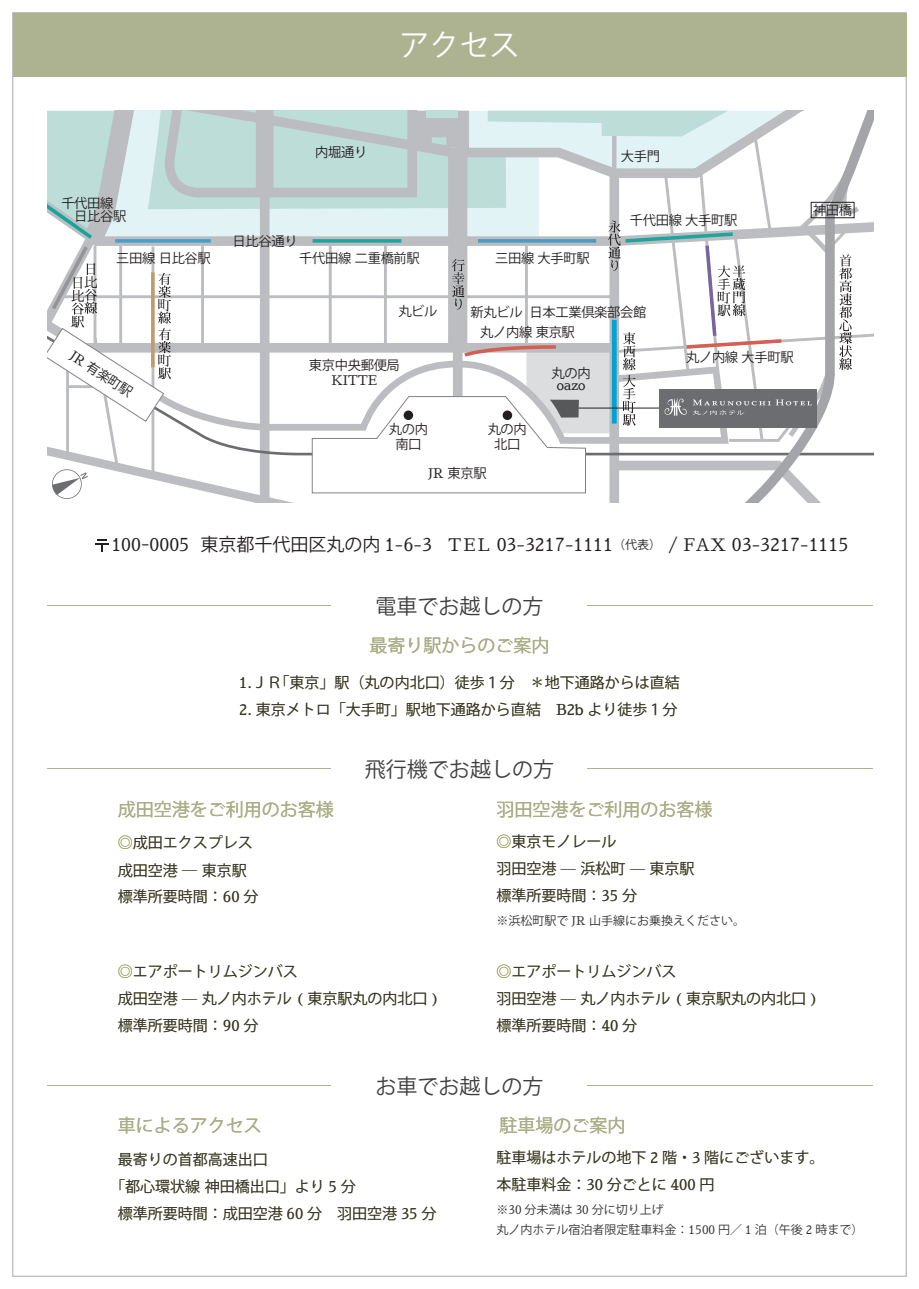
<style>
.page{position:relative;width:919px;height:1289px;background:#fff}
.page>*{position:absolute;margin:0;border:0;box-sizing:border-box;transform-origin:0 0}
.t1{font:30px "Koz Go Pr 6 N";color:#fff}
.t2{font:21px "Koz Go Pr 6 N";color:#3e3e3f}
.t3{font:500 18px "Sawarabi Mincho";color:#231f20}
.t4{font:18px "Koz Go Pr 6 N";color:#9d9d53}
.t5{font:15px/27px "Koz Go Pr 6 N";color:#333334}
.t6{font:13.2px/15px "Koz Go Pr 6 N";letter-spacing:-.025em;color:#231f20;text-align:center}
.t7{font:500 13.2px "Sawarabi Mincho";letter-spacing:-.025em;color:#231f20}
.t8{font:12px/19.5px "Koz Go Pr 6 N";color:#333334}
.s1{font-family:"Sawarabi Mincho";font-weight:500}
.s2{font-family:"Koz Go Pr 6 N";font-weight:400}
.s3{font-size:17.25px}
.s4{font-family:"Koz Go Pr 6 N";font-weight:400;font-size:12px}
.s5{color:#999953}
</style>
<div class="page">
<hr style="left:47px;top:605px;width:825px;height:1px;background:#adb290">
<svg style="left:95px;top:539px;width:14px;height:12px"></svg>
<div style="left:332px;top:596px;width:255px;height:19px;background:#fff"></div>
<hr style="left:47px;top:768px;width:825px;height:1px;background:#adb290">
<div style="left:332px;top:759px;width:255px;height:19px;background:#fff"></div>
<hr style="left:47px;top:1085px;width:825px;height:1px;background:#adb290">
<div style="left:332px;top:1075px;width:255px;height:20px;background:#fff"></div>
<div style="left:13px;top:13px;width:893px;height:64px;background:#adb290"></div>
<svg style="left:47px;top:111px;width:826px;height:391px"></svg>
<p class="t6" style="left:315px;top:145px;width:54px">内堀通り</p>
<h1 class="t1" style="left:399px;top:28px;width:121px">アクセス</h1>
<p class="t6" style="left:621px;top:149px;width:41px">大手門</p>
<p class="t6" style="left:61px;top:196px;width:67px;line-height:13.8px;text-align:left">千代田線　日比谷駅</p>
<p class="t6" style="left:813px;top:203px;width:41px">神田橋</p>
<p class="t6" style="left:629px;top:212px;width:109px">千代田線大手町駅</p>
<p class="t6" style="left:232px;top:234px;width:67px">日比谷通り</p>
<p class="t6" style="left:116px;top:251px;width:96px">三田線日比谷駅</p>
<p class="t6" style="left:299px;top:251px;width:122px">千代田線二重橋前駅</p>
<p class="t6" style="left:495px;top:251px;width:96px">三田線大手町駅</p>
<p class="t6" style="left:75px;top:348px;width:73px;rotate:33deg"><span class="s1">JR</span> 有楽町駅</p>
<p class="t6" style="left:398px;top:304px;width:41px">丸ビル</p>
<p class="t6" style="left:309px;top:358px;width:92px">東京中央郵便局</p>
<p class="t7" style="left:331px;top:371px;width:47px">KITTE</p>
<p class="t6" style="left:389px;top:422px;width:41px">丸の内南口</p>
<p class="t6" style="left:470px;top:304px;width:177px">新丸ビル日本工業倶楽部会館</p>
<p class="t6" style="left:480px;top:325px;width:96px">丸ノ内線東京駅</p>
<p class="t6" style="left:487px;top:422px;width:41px">丸の内北口</p>
<p class="t6" style="left:551px;top:366px;width:41px">丸の内</p>
<p class="t7" style="left:557px;top:375px;width:30px">oazo</p>
<p class="t6" style="left:428px;top:466px;width:60px"><span class="s1">JR</span> 東京駅</p>
<p class="t6" style="left:686px;top:350px;width:109px">丸ノ内線大手町駅</p>
<p class="t3" style="left:111px;top:532px;width:738px">100-0005 <span class="s2">東京都千代田区丸の内</span> 1-6-3 <span class="s3">TEL</span> 03-3217-1111<span class="s4">（代表）</span> / <span class="s3">FAX</span> 03-3217-1115</p>
<h2 class="t2" style="left:375px;top:594px;width:169px">電車でお越しの方</h2>
<p class="t4" style="left:369px;top:635px;width:181px">最寄り駅からのご案内</p>
<p class="t5" style="left:239px;top:669px;width:442px"><span class="s1">1.</span>ＪＲ「東京」駅（丸の内北口）徒歩１分　＊地下通路からは直結</p>
<p class="t5" style="left:239px;top:696px;width:440px"><span class="s1">2.</span> 東京メトロ「大手町」駅地下通路から直結　<span class="s1">B2b</span> より徒歩１分</p>
<p class="t4" style="left:118px;top:798px;width:218px">成田空港をご利用のお客様</p>
<p class="t5" style="left:118px;top:829px;width:142px"><span class="s5">◎</span>成田エクスプレス成田空港 ― 東京駅標準所要時間：<span class="s1">60</span> 分</p>
<h2 class="t2" style="left:365px;top:757px;width:190px">飛行機でお越しの方</h2>
<p class="t4" style="left:496px;top:798px;width:217px">羽田空港をご利用のお客様</p>
<p class="t5" style="left:496px;top:828px;width:199px"><span class="s5">◎</span>東京モノレール<br>羽田空港 ― 浜松町 ― 東京駅標準所要時間：<span class="s1">35</span> 分</p>
<p class="t8" style="left:496px;top:911px;width:250px">※浜松町駅で <span class="s1">JR</span> 山手線にお乗換えください。</p>
<p class="t5" style="left:118px;top:958px;width:323px"><span class="s5">◎</span>エアポートリムジンバス<br>成田空港 ― 丸ノ内ホテル <span class="s1">(</span> 東京駅丸の内北口 <span class="s1">)</span>標準所要時間：<span class="s1">90</span> 分</p>
<p class="t5" style="left:496px;top:958px;width:323px"><span class="s5">◎</span>エアポートリムジンバス<br>羽田空港 ― 丸ノ内ホテル <span class="s1">(</span> 東京駅丸の内北口 <span class="s1">)</span>標準所要時間：<span class="s1">40</span> 分</p>
<h2 class="t2" style="left:375px;top:1074px;width:169px">お車でお越しの方</h2>
<p class="t4" style="left:118px;top:1115px;width:146px">車によるアクセス</p>
<p class="t5" style="left:118px;top:1145px;width:152px">最寄りの首都高速出口</p>
<p class="t5" style="left:110px;top:1172px;width:247px">「都心環状線神田橋出口」より <span class="s1">5</span> 分</p>
<p class="t5" style="left:118px;top:1199px;width:320px">標準所要時間：成田空港 <span class="s1">60</span> 分　羽田空港 <span class="s1">35</span> 分</p>
<p class="t4" style="left:499px;top:1115px;width:127px">駐車場のご案内</p>
<p class="t5" style="left:496px;top:1144px;width:329px">駐車場はホテルの地下 <span class="s1">2</span> 階・<span class="s1">3</span> 階にございます。本駐車料金：<span class="s1">30</span> 分ごとに <span class="s1">400</span> 円</p>
<p class="t8" style="left:496px;top:1200px;width:368px">※<span class="s1">30</span> 分未満は <span class="s1">30</span> 分に切り上げ<br>丸ノ内ホテル宿泊者限定駐車料金：<span class="s1">1500</span> 円／ <span class="s1">1</span> 泊（午後 <span class="s1">2</span> 時まで）</p>
</div>
